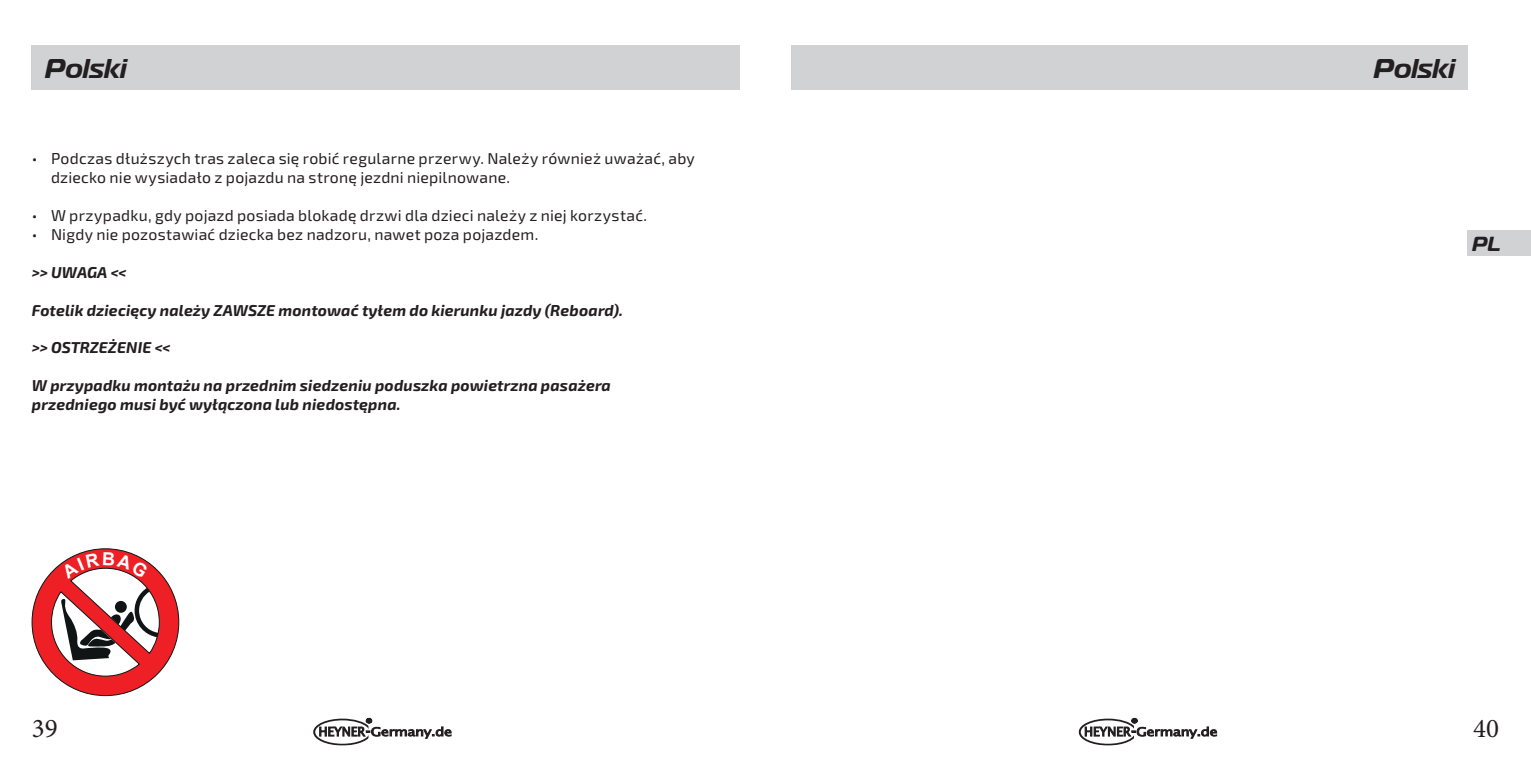
<style>
.page{position:relative;width:1531px;height:766px;background:#fff}
.page>*{position:absolute;margin:0;border:0;box-sizing:border-box;transform-origin:0 0}
.t1{font:italic 700 27px "Magistral";color:#231f20}
.t2{font:27px "Minion Pro";color:#231f20}
.t3{font:italic 700 20.25px "Magistral";color:#231f20}
.t4{font:15.75px/18.9px "Exo 2.0";letter-spacing:.015em;color:#231f20}
.t5{font:italic 700 15.75px/18.9px "Exo 2.0";letter-spacing:.01em;color:#231f20}
</style>
<div class="page">
<div style="left:32px;top:45px;width:708px;height:44px;background:#d1d2d4"></div>
<div style="left:791px;top:45px;width:676px;height:44px;background:#d1d2d4"></div>
<div style="left:1467px;top:230px;width:64px;height:25px;background:#d1d2d4"></div>
<svg style="left:313px;top:717px;width:139px;height:28px"></svg>
<svg style="left:1078px;top:717px;width:139px;height:28px"></svg>
<svg style="left:32px;top:548px;width:147px;height:147px"></svg>
<h1 class="t1" style="left:45px;top:51px;width:83px">Polski</h1>
<h1 class="t1" style="left:1373px;top:51px;width:83px">Polski</h1>
<p class="t4" style="left:51px;top:149px;width:645px;text-indent:-19px">• Podczas dłuższych tras zaleca się robić regularne przerwy. Należy również uważać, aby dziecko nie wysiadało z pojazdu na stronę jezdni niepilnowane.</p>
<p class="t4" style="left:32px;top:206px;width:617px">• W przypadku, gdy pojazd posiada blokadę drzwi dla dzieci należy z niej korzystać.</p>
<p class="t4" style="left:32px;top:225px;width:508px">• Nigdy nie pozostawiać dziecka bez nadzoru, nawet poza pojazdem.</p>
<p class="t5" style="left:32px;top:263px;width:96px">&gt;&gt; UWAGA &lt;&lt;</p>
<p class="t5" style="left:32px;top:301px;width:593px">Fotelik dziecięcy należy ZAWSZE montować tyłem do kierunku jazdy (Reboard).</p>
<p class="t5" style="left:32px;top:338px;width:140px">&gt;&gt; OSTRZEŻENIE &lt;&lt;</p>
<p class="t5" style="left:32px;top:376px;width:580px">W przypadku montażu na przednim siedzeniu poduszka powietrzna pasażera przedniego musi być wyłączona lub niedostępna.</p>
<p class="t3" style="left:1472px;top:231px;width:30px">PL</p>
<h1 class="t2" style="left:32px;top:709px;width:27px">39</h1>
<h1 class="t2" style="left:1473px;top:709px;width:27px">40</h1>
</div>
